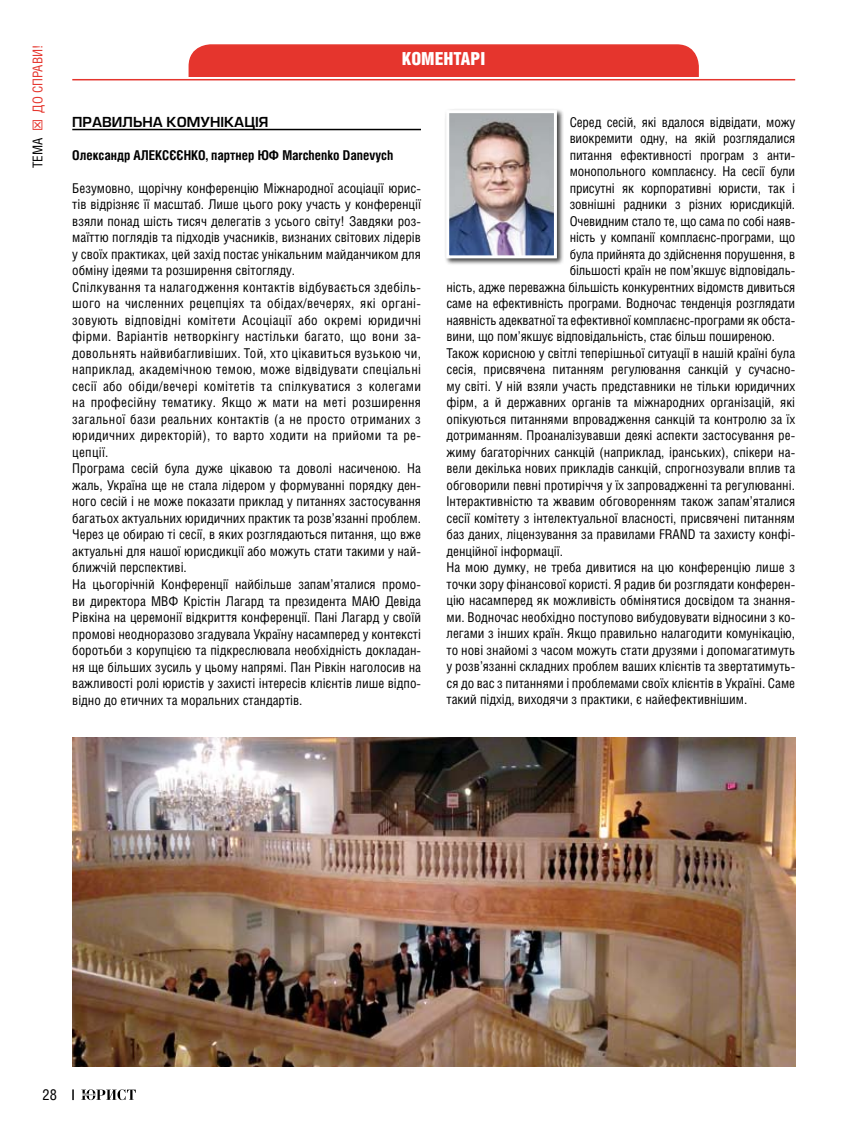
<style>
.page{position:relative;width:859px;height:1132px;background:#fff}
.page>*{position:absolute;margin:0;border:0;box-sizing:border-box;transform-origin:0 0}
.t1{font:900 18px "Helios Cond";color:#fff}
.t2{font:15px "Helios Cond";color:#000}
.t3{font:13.5px/16.5px "Helios Cond";color:#000}
.t4{font:700 13.5px "Helios Cond";color:#000}
.t5{font:13.5px "Europe Demi Normal";color:#000}
.t6{font:13.5px "Helios Cond";color:#e5352d}
</style>
<div class="page">
<svg style="left:72px;top:1089px;width:2px;height:10px"></svg>
<svg style="left:81px;top:1089px;width:55px;height:10px"></svg>
<div style="left:189px;top:45px;width:509px;height:60px;background:#e5352d;border-radius:21px"></div>
<div style="left:189px;top:44px;width:510px;height:62px;border:2px solid #e5352d;border-radius:21px"></div>
<div style="left:128px;top:77px;width:631px;height:42px;background:#fff"></div>
<hr style="left:72px;top:79px;width:723px;height:1px;background:#e5352d">
<hr style="left:72px;top:129px;width:349px;height:1px;background:#000">
<div style="left:444px;top:108px;width:120px;height:157px;background:#000;opacity:.75"></div>
<img style="left:450px;top:114px;width:103px;height:140px">
<div style="left:446px;top:110px;width:111px;height:148px;border:3px solid #fff"></div>
<img style="left:72px;top:737px;width:723px;height:328px">
<p class="t6" style="left:30px;top:113px;width:69px;rotate:-90deg">ДО СПРАВИ!</p>
<h1 class="t1" style="left:402px;top:49px;width:11px">КОМЕНТАРІ</h1>
<p class="t5" style="left:72px;top:114px;width:11px">Пра</p>
<p class="t5" style="left:102px;top:114px;width:127px">вильна комунікація</p>
<p class="t4" style="left:72px;top:147px;width:323px">Олександр АЛЕКСЄЄНКО, партнер ЮФ Marchenko Danevych</p>
<p class="t3" style="left:72px;top:179px;width:350px">Безумовно, щорічну конференцію Міжнародної асоціації юрис&shy;тів відрізняє її масштаб. Лише цього року участь у конференції взяли понад шість тисяч делегатів з усього світу! Завдяки роз&shy;маїттю поглядів та підходів учасників, визнаних світових лідерів у своїх практиках, цей захід постає унікальним майданчиком для обміну ідеями та розширення світогляду.<br>Спілкування та налагодження контактів відбувається здебіль&shy;шого на численних рецепціях та обідах/вечерях, які органі&shy;зовують відповідні комітети Асоціації або окремі юридичні фірми. Варіантів нетворкінгу настільки багато, що вони за&shy;довольнять найвибагливіших. Той, хто цікавиться вузькою чи, наприклад, академічною темою, може відвідувати спеціальні сесії або обіди/вечері комітетів та спілкуватися з колегами на професійну тематику. Якщо ж мати на меті розширення загальної бази реальних контактів (а не просто отриманих з юридичних директорій), то варто ходити на прийоми та ре&shy;цепції.<br>Програма сесій була дуже цікавою та доволі насиченою. На жаль, Україна ще не стала лідером у формуванні порядку ден&shy;ного сесій і не може показати приклад у питаннях застосування багатьох актуальних юридичних практик та розв’язанні проблем.<br>Через це обираю ті сесії, в яких розглядаються питання, що вже актуальні для нашої юрисдикції або можуть стати такими у най&shy;ближчій перспективі.<br>На цьогорічній Конференції найбільше запам’яталися промо&shy;ви директора МВФ Крістін Лагард та президента МАЮ Девіда Рівкіна на церемонії відкриття конференції. Пані Лагард у своїй промові неодноразово згадувала Україну насамперед у контексті боротьби з корупцією та підкреслювала необхідність докладан&shy;ня ще більших зусиль у цьому напрямі. Пан Рівкін наголосив на важливості ролі юристів у захисті інтересів клієнтів лише відпо&shy;відно до етичних та моральних стандартів.</p>
<p class="t3" style="left:570px;top:113px;width:227px">Серед сесій, які вдалося відвідати, можу</p>
<p class="t3" style="left:570px;top:130px;width:227px">виокремити одну, на якій розглядалися</p>
<p class="t3" style="left:570px;top:146px;width:227px">питання ефективності програм з анти-</p>
<p class="t3" style="left:570px;top:163px;width:227px">монопольного комплаєнсу. На сесії були</p>
<p class="t3" style="left:570px;top:179px;width:227px">присутні як корпоративні юристи, так і</p>
<p class="t3" style="left:570px;top:196px;width:227px">зовнішні радники з різних юрисдикцій.</p>
<p class="t3" style="left:570px;top:212px;width:227px">Очевидним стало те, що сама по собі наяв-</p>
<p class="t3" style="left:570px;top:229px;width:227px">ність у компанії комплаєнс-програми, що</p>
<p class="t3" style="left:570px;top:245px;width:227px">була прийнята до здійснення порушення, в</p>
<p class="t3" style="left:570px;top:262px;width:227px">більшості країн не пом’якшує відповідаль-</p>
<p class="t3" style="left:446px;top:278px;width:350px">ність, адже переважна більшість конкурентних відомств дивиться</p>
<p class="t3" style="left:446px;top:295px;width:350px">саме на ефективність програми. Водночас тенденція розглядати</p>
<p class="t3" style="left:446px;top:311px;width:350px">наявність адекватної та ефективної комплаєнс-програми як обста-</p>
<p class="t3" style="left:446px;top:328px;width:330px">вини, що пом’якшує відповідальність, стає більш поширеною.</p>
<p class="t3" style="left:446px;top:344px;width:350px">Також корисною у світлі теперішньої ситуації в нашій країні була</p>
<p class="t3" style="left:446px;top:361px;width:350px">сесія, присвячена питанням регулювання санкцій у сучасно-</p>
<p class="t3" style="left:446px;top:377px;width:350px">му світі. У ній взяли участь представники не тільки юридичних</p>
<p class="t3" style="left:446px;top:394px;width:350px">фірм, а й державних органів та міжнародних організацій, які</p>
<p class="t3" style="left:446px;top:410px;width:350px">опікуються питаннями впровадження санкцій та контролю за їх</p>
<p class="t3" style="left:446px;top:427px;width:350px">дотриманням. Проаналізувавши деякі аспекти застосування ре-</p>
<p class="t3" style="left:446px;top:443px;width:350px">жиму багаторічних санкцій (наприклад, іранських), спікери на-</p>
<p class="t3" style="left:446px;top:460px;width:350px">вели декілька нових прикладів санкцій, спрогнозували вплив та</p>
<p class="t3" style="left:446px;top:476px;width:350px">обговорили певні протиріччя у їх запровадженні та регулюванні.</p>
<p class="t3" style="left:446px;top:493px;width:350px">Інтерактивністю та жвавим обговоренням також запам’яталися</p>
<p class="t3" style="left:446px;top:509px;width:350px">сесії комітету з інтелектуальної власності, присвячені питанням</p>
<p class="t3" style="left:446px;top:526px;width:350px">баз даних, ліцензування за правилами FRAND та захисту конфі-</p>
<p class="t3" style="left:446px;top:542px;width:118px">денційної інформації.</p>
<p class="t3" style="left:446px;top:559px;width:350px">На мою думку, не треба дивитися на цю конференцію лише з</p>
<p class="t3" style="left:446px;top:575px;width:350px">точки зору фінансової користі. Я радив би розглядати конферен-</p>
<p class="t3" style="left:446px;top:592px;width:350px">цію насамперед як можливість обмінятися досвідом та знання-</p>
<p class="t3" style="left:446px;top:608px;width:350px">ми. Водночас необхідно поступово вибудовувати відносини з ко-</p>
<p class="t3" style="left:446px;top:625px;width:350px">легами з інших країн. Якщо правильно налагодити комунікацію,</p>
<p class="t3" style="left:446px;top:641px;width:350px">то нові знайомі з часом можуть стати друзями і допомагатимуть</p>
<p class="t3" style="left:446px;top:657px;width:350px">у розв’язанні складних проблем ваших клієнтів та звертатимуть-</p>
<p class="t3" style="left:446px;top:674px;width:350px">ся до вас з питаннями і проблемами своїх клієнтів в Україні. Саме</p>
<p class="t3" style="left:446px;top:690px;width:302px">такий підхід, виходячи з практики, є найефективнішим.</p>
<p class="t3" style="left:29px;top:168px;width:32px;rotate:-90deg">ТЕМА</p>
<p class="t2" style="left:43px;top:1085px;width:16px">28</p>
</div>
